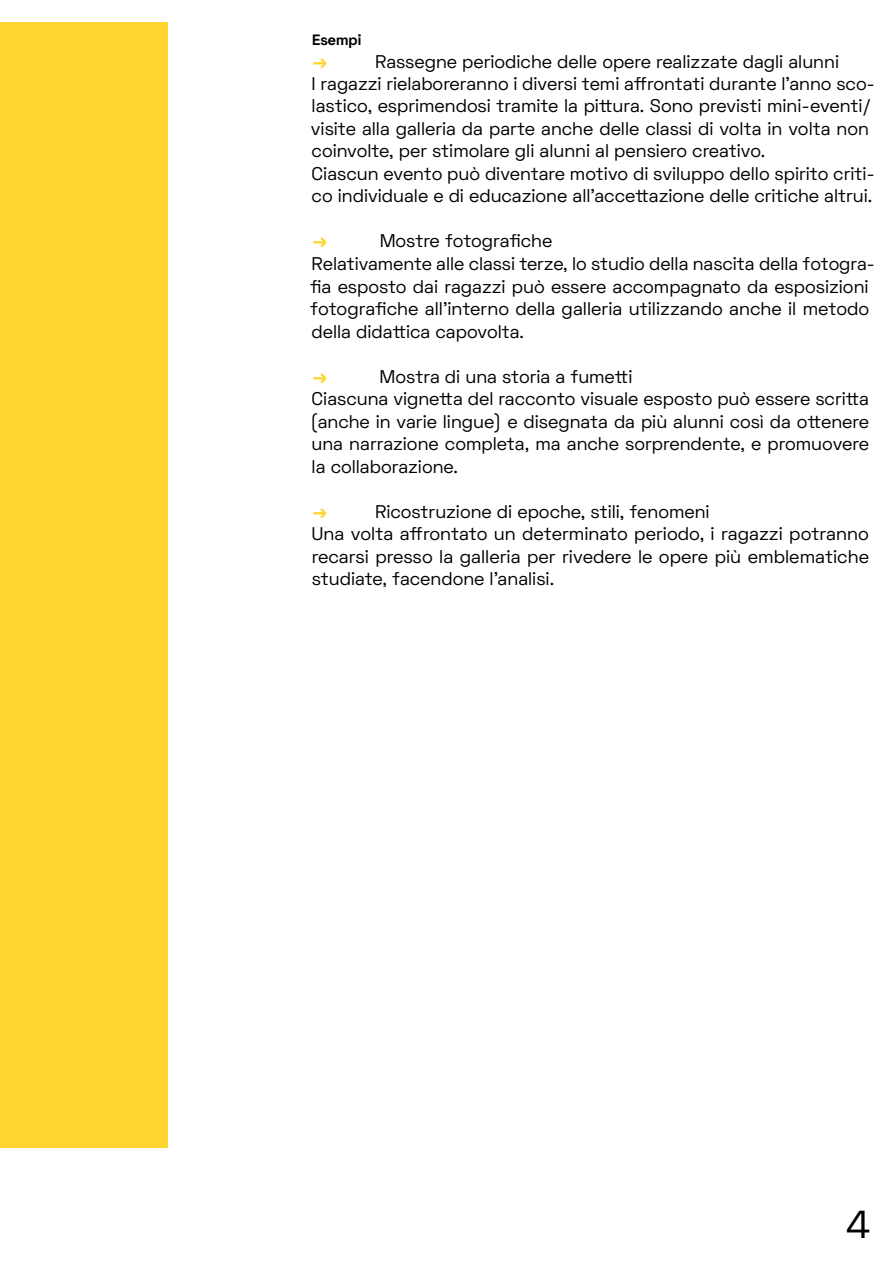
<style>
.page{position:relative;width:893px;height:1263px;background:#fff}
.page>*{position:absolute;margin:0;border:0;box-sizing:border-box;transform-origin:0 0}
.t1{font:39px "Space Grotesk";color:#000}
.t2{font:18.3px/22.5px "Space Grotesk";color:#000}
.t3{font:700 18.3px "Space Grotesk";color:#ffd530}
.t4{font:700 15px "Space Grotesk";letter-spacing:.005em;color:#000}
</style>
<div class="page">
<div style="left:0;top:23px;width:167px;height:1125px;background:#ffd530"></div>
<p class="t4" style="left:312px;top:30px;width:51px">Esempi</p>
<p class="t3" style="left:312px;top:49px;width:16px">→</p>
<p class="t2" style="left:311px;top:50px;width:566px;text-indent:64px">Rassegne periodiche delle opere realizzate dagli alunni<br>I ragazzi rielaboreranno i diversi temi affrontati durante l’anno sco&shy;lastico, esprimendosi tramite la pittura. Sono previsti mini-eventi/ visite alla galleria da parte anche delle classi di volta in volta non coinvolte, per stimolare gli alunni al pensiero creativo.<br>Ciascun evento può diventare motivo di sviluppo dello spirito criti&shy;co individuale e di educazione all’accettazione delle critiche altrui.</p>
<p class="t3" style="left:312px;top:229px;width:16px">→</p>
<p class="t2" style="left:310px;top:230px;width:566px;text-indent:69px">Mostre fotografiche<br>Relativamente alle classi terze, lo studio della nascita della fotogra&shy;fia esposto dai ragazzi può essere accompagnato da esposizioni fotografiche all’interno della galleria utilizzando anche il metodo della didattica capovolta.</p>
<p class="t3" style="left:312px;top:364px;width:16px">→</p>
<p class="t2" style="left:310px;top:365px;width:560px;text-indent:69px">Mostra di una storia a fumetti<br>Ciascuna vignetta del racconto visuale esposto può essere scritta (anche in varie lingue) e disegnata da più alunni così da ottenere una narrazione completa, ma anche sorprendente, e promuovere la collaborazione.</p>
<p class="t3" style="left:312px;top:499px;width:16px">→</p>
<p class="t2" style="left:311px;top:500px;width:559px;text-indent:64px">Ricostruzione di epoche, stili, fenomeni<br>Una volta affrontato un determinato periodo, i ragazzi potranno recarsi presso la galleria per rivedere le opere più emblematiche studiate, facendone l’analisi.</p>
<h1 class="t1" style="left:846px;top:1199px;width:25px">4</h1>
</div>
